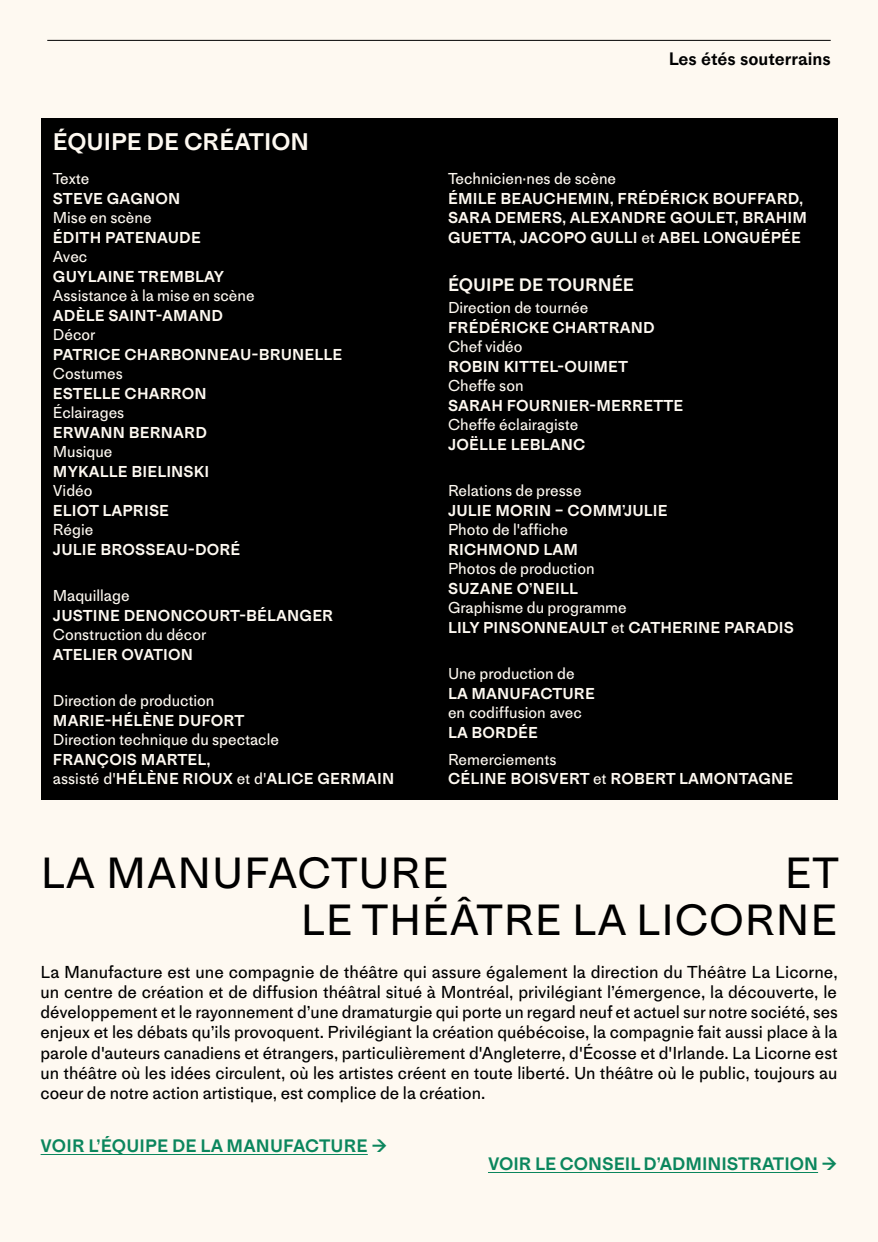
<style>
.page{position:relative;width:878px;height:1242px;background:#fef9f1}
.page>*{position:absolute;margin:0;border:0;box-sizing:border-box;transform-origin:0 0}
.t1{font:43.5px/46.5px "Medium LL";letter-spacing:.02em;color:#000;text-align:right}
.t2{font:600 24px "Medium LL";color:#fef9f1}
.t3{font:600 18px "Medium LL";color:#0b865d}
.t4{font:600 18px "Medium LL";color:#000}
.t5{font:600 18px "Medium LL";color:#fef9f1}
.t6{font:17.25px/20.2px "Medium LL";color:#000;text-align:justify}
.t7{font:600 15.75px/19.5px "Medium LL";letter-spacing:.01em;color:#fef9f1}
.t8{font:15.75px "Medium LL";color:#fef9f1}
.s1{font-weight:400}
</style>
<div class="page">
<hr style="left:47px;top:40px;width:783px;height:1px;background:#000">
<div style="left:41px;top:118px;width:796px;height:681px;background:#000"></div>
<hr style="left:41px;top:1154px;width:327px;height:1px;background:#0b865d">
<hr style="left:488px;top:1172px;width:330px;height:1px;background:#0b865d">
<h2 class="t2" style="left:53px;top:123px;width:258px">ÉQUIPE DE CRÉATION</h2>
<p class="t8" style="left:53px;top:168px;width:38px">Texte</p>
<p class="t7" style="left:53px;top:188px;width:129px">STEVE GAGNON</p>
<p class="t8" style="left:53px;top:207px;width:100px">Mise en scène</p>
<p class="t7" style="left:53px;top:227px;width:149px">ÉDITH PATENAUDE</p>
<p class="t8" style="left:53px;top:246px;width:36px">Avec</p>
<p class="t7" style="left:53px;top:266px;width:173px">GUYLAINE TREMBLAY</p>
<p class="t8" style="left:53px;top:285px;width:203px">Assistance à la mise en scène</p>
<p class="t7" style="left:53px;top:305px;width:171px">ADÈLE SAINT-AMAND</p>
<p class="t8" style="left:53px;top:324px;width:44px">Décor</p>
<p class="t7" style="left:53px;top:344px;width:291px">PATRICE CHARBONNEAU-BRUNELLE</p>
<p class="t8" style="left:53px;top:363px;width:71px">Costumes</p>
<p class="t7" style="left:53px;top:383px;width:155px">ESTELLE CHARRON</p>
<p class="t8" style="left:53px;top:402px;width:73px">Éclairages</p>
<p class="t7" style="left:53px;top:422px;width:155px">ERWANN BERNARD</p>
<p class="t8" style="left:53px;top:441px;width:61px">Musique</p>
<p class="t7" style="left:53px;top:461px;width:158px">MYKALLE BIELINSKI</p>
<p class="t8" style="left:53px;top:480px;width:41px">Vidéo</p>
<p class="t7" style="left:53px;top:500px;width:118px">ELIOT LAPRISE</p>
<p class="t8" style="left:53px;top:519px;width:42px">Régie</p>
<p class="t7" style="left:53px;top:539px;width:189px">JULIE BROSSEAU-DORÉ</p>
<p class="t8" style="left:53px;top:585px;width:78px">Maquillage</p>
<p class="t7" style="left:53px;top:605px;width:282px">JUSTINE DENONCOURT-BÉLANGER</p>
<p class="t8" style="left:53px;top:624px;width:155px">Construction du décor</p>
<p class="t7" style="left:53px;top:644px;width:142px">ATELIER OVATION</p>
<p class="t8" style="left:53px;top:690px;width:163px">Direction de production</p>
<p class="t7" style="left:53px;top:710px;width:193px">MARIE-HÉLÈNE DUFORT</p>
<p class="t8" style="left:53px;top:729px;width:227px">Direction technique du spectacle</p>
<p class="t7" style="left:53px;top:748px;width:343px">FRANÇOIS MARTEL,<br><span class="s1">assisté d'</span>HÉLÈNE RIOUX <span class="s1">et d'</span>ALICE GERMAIN</p>
<p class="t4" style="left:668px;top:46px;width:163px">Les étés souterrains</p>
<p class="t8" style="left:448px;top:168px;width:170px">Technicien·nes de scène</p>
<p class="t7" style="left:448px;top:188px;width:360px">ÉMILE BEAUCHEMIN, FRÉDÉRICK BOUFFARD,<br>SARA DEMERS, ALEXANDRE GOULET, BRAHIM<br>GUETTA, JACOPO GULLI <span class="s1">et</span> ABEL LONGUÉPÉE</p>
<p class="t5" style="left:448px;top:271px;width:188px">ÉQUIPE DE TOURNÉE</p>
<p class="t8" style="left:448px;top:297px;width:142px">Direction de tournée</p>
<p class="t7" style="left:448px;top:317px;width:208px">FRÉDÉRICKE CHARTRAND</p>
<p class="t8" style="left:448px;top:336px;width:76px">Chef vidéo</p>
<p class="t7" style="left:448px;top:356px;width:181px">ROBIN KITTEL-OUIMET</p>
<p class="t8" style="left:448px;top:375px;width:77px">Cheffe son</p>
<p class="t7" style="left:448px;top:395px;width:237px">SARAH FOURNIER-MERRETTE</p>
<p class="t8" style="left:448px;top:414px;width:132px">Cheffe éclairagiste</p>
<p class="t7" style="left:448px;top:434px;width:139px">JOËLLE LEBLANC</p>
<p class="t8" style="left:448px;top:480px;width:135px">Relations de presse</p>
<p class="t7" style="left:448px;top:500px;width:221px">JULIE MORIN – COMM’JULIE</p>
<p class="t8" style="left:448px;top:519px;width:121px">Photo de l'affiche</p>
<p class="t7" style="left:448px;top:539px;width:131px">RICHMOND LAM</p>
<p class="t8" style="left:448px;top:558px;width:148px">Photos de production</p>
<p class="t7" style="left:448px;top:578px;width:131px">SUZANE O’NEILL</p>
<p class="t7" style="left:448px;top:597px;width:347px"><span class="s1">Graphisme du programme<br></span>LILY PINSONNEAULT <span class="s1">et</span> CATHERINE PARADIS</p>
<p class="t8" style="left:448px;top:663px;width:128px">Une production de</p>
<p class="t7" style="left:448px;top:683px;width:148px">LA MANUFACTURE</p>
<p class="t8" style="left:448px;top:702px;width:135px">en codiffusion avec</p>
<p class="t7" style="left:448px;top:722px;width:91px">LA BORDÉE</p>
<p class="t7" style="left:448px;top:749px;width:347px"><span class="s1">Remerciements<br></span>CÉLINE BOISVERT <span class="s1">et</span> ROBERT LAMONTAGNE</p>
<h1 class="t1" style="left:41px;top:849px;width:409px">LA MANUFACTURE</h1>
<h1 class="t1" style="left:301px;top:849px;width:539px">ET<br>LE THÉÂTRE LA LICORNE</h1>
<p class="t6" style="left:40px;top:961px;width:799px">La Manufacture est une compagnie de théâtre qui assure également la direction du Théâtre La Licorne, un centre de création et de diffusion théâtral situé à Montréal, privilégiant l’émergence, la découverte, le développement et le rayonnement d’une dramaturgie qui porte un regard neuf et actuel sur notre société, ses enjeux et les débats qu’ils provoquent. Privilégiant la création québécoise, la compagnie fait aussi place à la parole d'auteurs canadiens et étrangers, particulièrement d'Angleterre, d'Écosse et d'Irlande. La Licorne est un théâtre où les idées circulent, où les artistes créent en toute liberté. Un théâtre où le public, toujours au coeur de notre action artistique, est complice de la création.</p>
<p class="t3" style="left:41px;top:1133px;width:348px">VOIR L’ÉQUIPE DE LA MANUFACTURE →</p>
<p class="t3" style="left:488px;top:1151px;width:351px">VOIR LE CONSEIL D’ADMINISTRATION →</p>
</div>
